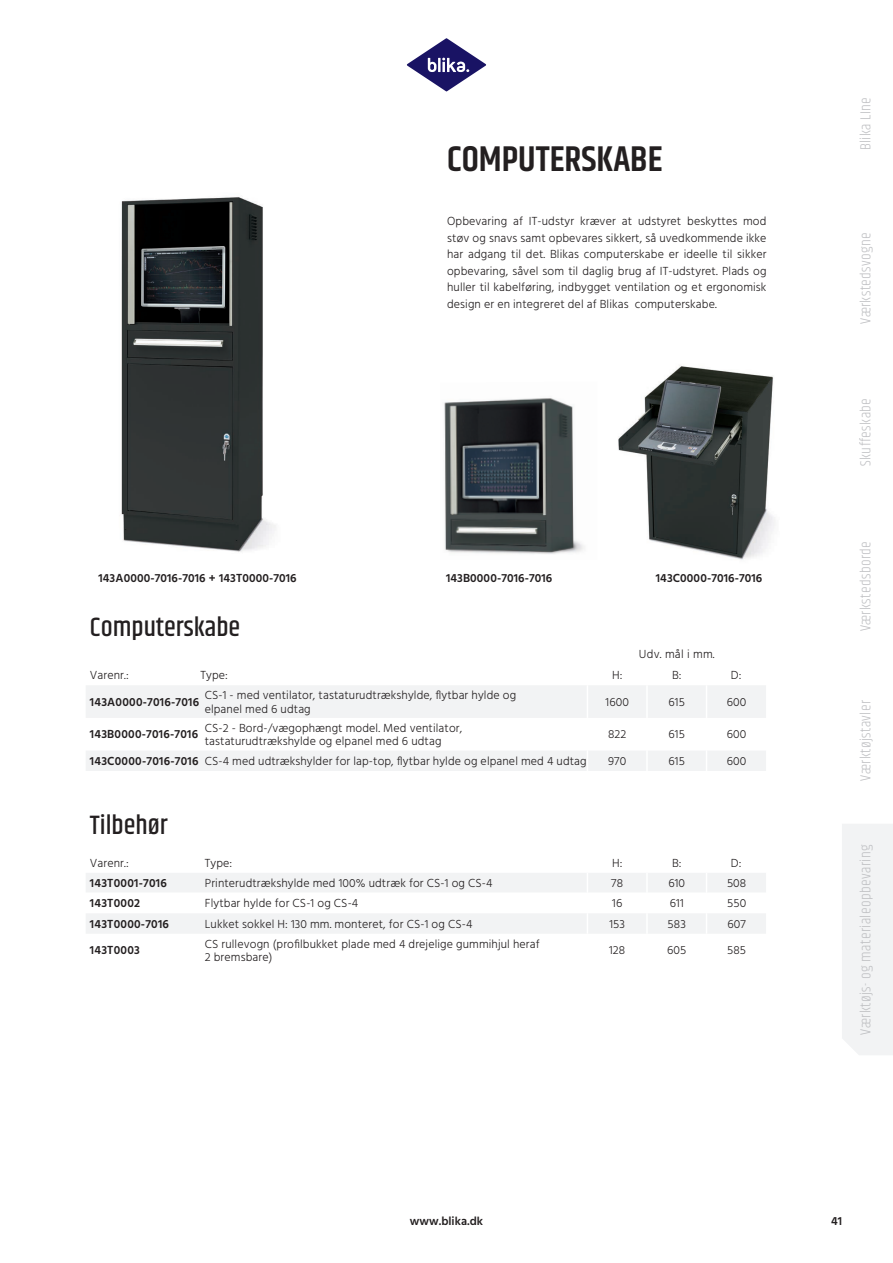
<style>
.page{position:relative;width:893px;height:1263px;background:#fff}
.page>*{position:absolute;margin:0;border:0;box-sizing:border-box;transform-origin:0 0}
.t1{font:600 36px "Khand";color:#231f20}
.Table_overskrift{font:500 27px "Khand";color:#231f20}
.t2{font:300 15px "Khand";letter-spacing:.03em;color:#bcbdc0}
.Table{font:300 12px "Hind";letter-spacing:.01em;color:#231f20}
.body{font:300 12px/16.5px "Hind";letter-spacing:.01em;color:#231f20;text-align:justify}
.Table_fed{font:600 12px "Hind";letter-spacing:.02em;color:#231f20}
.body-2{font:600 12px "Hind";letter-spacing:.01em;color:#231f20}
.Table_overskrift-2{font:300 12px "Hind";letter-spacing:.02em;color:#231f20}
</style>
<div class="page">
<img style="left:121px;top:197px;width:155px;height:355px">
<img style="left:444px;top:398px;width:140px;height:156px">
<img style="left:618px;top:366px;width:157px;height:194px">
<svg style="left:407px;top:38px;width:79px;height:53px"></svg>
<div style="left:842px;top:824px;width:51px;height:231px;background:#f2f3f4"></div>
<svg style="left:86px;top:686px;width:680px;height:85px;fill:#f2f3f4"></svg>
<hr style="left:587px;top:685px;width:1px;height:33px;background:#fff">
<hr style="left:646px;top:685px;width:2px;height:33px;background:#fff">
<hr style="left:706px;top:685px;width:1px;height:33px;background:#fff">
<hr style="left:587px;top:718px;width:1px;height:32px;background:#fff">
<hr style="left:646px;top:718px;width:2px;height:32px;background:#fff">
<hr style="left:706px;top:718px;width:1px;height:32px;background:#fff">
<svg style="left:587px;top:750px;width:1px;height:21px"></svg>
<hr style="left:646px;top:750px;width:2px;height:21px;background:#fff">
<svg style="left:706px;top:750px;width:1px;height:21px"></svg>
<svg style="left:86px;top:873px;width:680px;height:60px"></svg>
<p class="t1" style="left:447px;top:136px;width:217px">COMPUTERSKABE</p>
<p class="body" style="left:447px;top:214px;width:321px">Opbevaring af IT-udstyr kræver at udstyret beskyttes mod støv og snavs samt opbevares sikkert, så uvedkommende ikke har adgang til det. Blikas computerskabe er ideelle til sikker opbevaring, såvel som til daglig brug af IT-udstyret. Plads og huller til kabelføring, indbygget ventilation og et ergonomisk design er en integreret del af Blikas computerskabe.</p>
<p class="body-2" style="left:98px;top:571px;width:200px">143A0000-7016-7016 + 143T0000-7016</p>
<p class="body-2" style="left:446px;top:571px;width:108px">143B0000-7016-7016</p>
<p class="body-2" style="left:656px;top:571px;width:108px">143C0000-7016-7016</p>
<p class="Table_overskrift" style="left:90px;top:610px;width:152px">Computerskabe</p>
<p class="Table_overskrift-2" style="left:639px;top:646px;width:77px">Udv. mål i mm.</p>
<p class="Table" style="left:90px;top:667px;width:40px">Varenr.:</p>
<p class="Table" style="left:200px;top:667px;width:29px">Type:</p>
<p class="Table" style="left:612px;top:667px;width:12px">H:</p>
<p class="Table" style="left:672px;top:667px;width:11px">B:</p>
<p class="Table" style="left:731px;top:667px;width:12px">D:</p>
<p class="Table_fed" style="left:90px;top:695px;width:111px">143A0000-7016-7016</p>
<p class="Table" style="left:205px;top:687px;width:313px">CS-1 - med ventilator, tastaturudtrækshylde, flytbar hylde og</p>
<p class="Table" style="left:205px;top:701px;width:107px">elpanel med 6 udtag</p>
<p class="Table" style="left:605px;top:694px;width:25px">1600</p>
<p class="Table" style="left:669px;top:694px;width:18px">615</p>
<p class="Table" style="left:727px;top:694px;width:21px">600</p>
<p class="Table" style="left:205px;top:720px;width:259px">CS-2 - Bord-/vægophængt model. Med ventilator,</p>
<p class="Table" style="left:205px;top:733px;width:238px">tastaturudtrækshylde og elpanel med 6 udtag</p>
<p class="Table_fed" style="left:90px;top:727px;width:110px">143B0000-7016-7016</p>
<p class="Table" style="left:608px;top:726px;width:20px">822</p>
<p class="Table" style="left:669px;top:726px;width:18px">615</p>
<p class="Table" style="left:727px;top:726px;width:21px">600</p>
<p class="Table_fed" style="left:90px;top:754px;width:110px">143C0000-7016-7016</p>
<p class="Table" style="left:205px;top:753px;width:383px">CS-4 med udtrækshylder for lap-top, flytbar hylde og elpanel med 4 udtag</p>
<p class="Table" style="left:608px;top:753px;width:20px">970</p>
<p class="Table" style="left:669px;top:753px;width:18px">615</p>
<p class="Table" style="left:727px;top:753px;width:21px">600</p>
<p class="Table_overskrift" style="left:90px;top:808px;width:79px">Tilbehør</p>
<p class="Table" style="left:90px;top:855px;width:40px">Varenr.:</p>
<p class="Table" style="left:205px;top:855px;width:29px">Type:</p>
<p class="Table" style="left:612px;top:855px;width:12px">H:</p>
<p class="Table" style="left:672px;top:855px;width:11px">B:</p>
<p class="Table" style="left:731px;top:855px;width:12px">D:</p>
<p class="Table_fed" style="left:90px;top:876px;width:78px">143T0001-7016</p>
<p class="Table" style="left:205px;top:875px;width:289px">Printerudtrækshylde med 100% udtræk for CS-1 og CS-4</p>
<p class="Table" style="left:611px;top:875px;width:13px">78</p>
<p class="Table" style="left:668px;top:875px;width:18px">610</p>
<p class="Table" style="left:727px;top:875px;width:21px">508</p>
<p class="Table_fed" style="left:90px;top:896px;width:52px">143T0002</p>
<p class="Table" style="left:205px;top:895px;width:155px">Flytbar hylde for CS-1 og CS-4</p>
<p class="Table" style="left:612px;top:895px;width:12px">16</p>
<p class="Table" style="left:670px;top:895px;width:15px">611</p>
<p class="Table" style="left:727px;top:895px;width:21px">550</p>
<p class="Table_fed" style="left:90px;top:916px;width:81px">143T0000-7016</p>
<p class="Table" style="left:205px;top:916px;width:269px">Lukket sokkel H: 130 mm. monteret, for CS-1 og CS-4</p>
<p class="Table" style="left:609px;top:916px;width:17px">153</p>
<p class="Table" style="left:668px;top:916px;width:20px">583</p>
<p class="Table" style="left:727px;top:916px;width:20px">607</p>
<p class="Table_fed" style="left:90px;top:943px;width:51px">143T0003</p>
<p class="Table" style="left:205px;top:936px;width:336px">CS rullevogn (profilbukket plade med 4 drejelige gummihjul heraf</p>
<p class="Table" style="left:205px;top:949px;width:69px">2 bremsbare)</p>
<p class="Table" style="left:609px;top:942px;width:18px">128</p>
<p class="Table" style="left:667px;top:942px;width:21px">605</p>
<p class="Table" style="left:727px;top:942px;width:20px">585</p>
<p class="t2" style="left:857px;top:150px;width:55px;rotate:-90deg">Blika LIne</p>
<p class="t2" style="left:857px;top:324px;width:93px;rotate:-90deg">Værkstedsvogne</p>
<p class="t2" style="left:857px;top:466px;width:70px;rotate:-90deg">Skuffeskabe</p>
<p class="t2" style="left:857px;top:631px;width:92px;rotate:-90deg">Værkstedsborde</p>
<p class="t2" style="left:857px;top:781px;width:82px;rotate:-90deg">Værktøjstavler</p>
<p class="t2" style="left:857px;top:1035px;width:192px;rotate:-90deg">Værktøjs- og materialeopbevaring</p>
<p class="body-2" style="left:410px;top:1213px;width:75px">www.blika.dk</p>
<p class="body-2" style="left:831px;top:1213px;width:12px">41</p>
</div>
